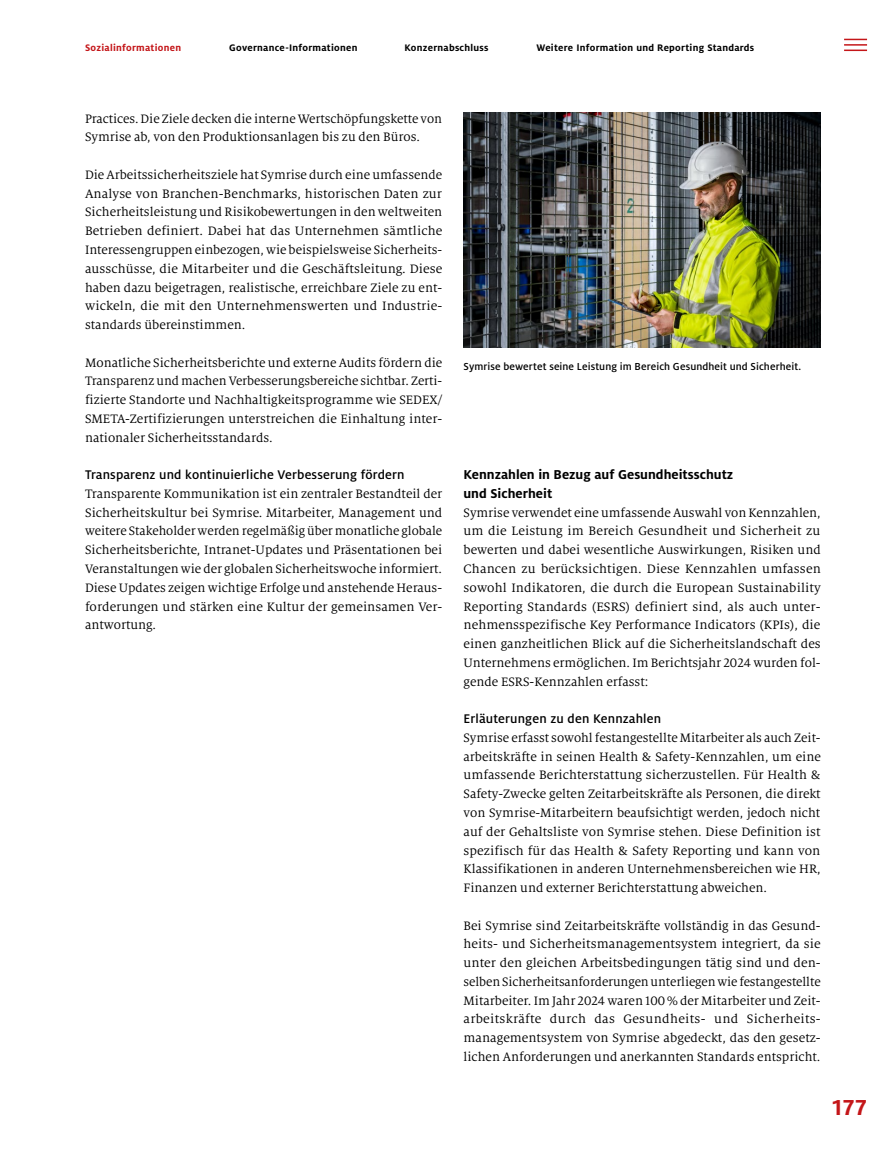
<style>
.page{position:relative;width:893px;height:1149px;background:#fff}
.page>*{position:absolute;margin:0;border:0;box-sizing:border-box;transform-origin:0 0}
.t1{font:700 24px "Milo OT";color:#c41619}
.t2{font:700 14.25px/18.8px "Milo OT";color:#000}
.t3{font:500 13.8px "Milo OT";letter-spacing:.01em;color:#000}
.t4{font:13.5px/18.8px "Milo Serif OT";color:#000;text-align:justify}
.t5{font:500 11.25px "Milo OT";letter-spacing:.005em;color:#000}
.t6{font:700 10.5px "Milo OT";letter-spacing:.025em;color:#000}
.t7{font:700 10.5px "Milo OT";letter-spacing:.025em;color:#c41619}
</style>
<div class="page">
<img style="left:463px;top:113px;width:358px;height:235px">
<svg style="left:844px;top:39px;width:23px;height:1px"></svg>
<hr style="left:844px;top:44px;width:23px;height:2px;background:#c41619">
<svg style="left:844px;top:50px;width:23px;height:1px"></svg>
<p class="t7" style="left:85px;top:42px;width:98px">Sozialinformationen</p>
<p class="t6" style="left:229px;top:42px;width:130px">Governance-Informationen</p>
<p class="t6" style="left:404px;top:42px;width:86px">Konzernabschluss</p>
<p class="t6" style="left:536px;top:42px;width:219px">Weitere Information und Reporting Standards</p>
<p class="t4" style="left:85px;top:109px;width:359px">Practices. Die Ziele decken die interne Wertschöpfungskette von<br>Symrise ab, von den Produktionsanlagen bis zu den Büros.</p>
<p class="t4" style="left:85px;top:166px;width:359px">Die Arbeitssicherheitsziele hat Symrise durch eine umfassende Analyse von Branchen-Benchmarks, historischen Daten zur Sicherheitsleistung und Risikobewertungen in den weltweiten Betrieben definiert. Dabei hat das Unternehmen sämtliche Interessengruppen einbezogen, wie beispielsweise Sicherheits&shy;ausschüsse, die Mitarbeiter und die Geschäftsleitung. Diese haben dazu beigetragen, realistische, erreichbare Ziele zu ent&shy;wickeln, die mit den Unternehmenswerten und Industrie&shy;standards übereinstimmen.</p>
<p class="t4" style="left:85px;top:353px;width:359px">Monatliche Sicherheitsberichte und externe Audits fördern die Transparenz und machen Verbesserungsbereiche sichtbar. Zerti&shy;fizierte Standorte und Nachhaltigkeitsprogramme wie SEDEX/ SMETA-Zertifizierungen unterstreichen die Einhaltung inter&shy;nationaler Sicherheitsstandards.</p>
<p class="t3" style="left:85px;top:467px;width:321px">Transparenz und kontinuierliche Verbesserung fördern</p>
<p class="t4" style="left:85px;top:484px;width:359px">Transparente Kommunikation ist ein zentraler Bestandteil der Sicherheitskultur bei Symrise. Mitarbeiter, Management und weitere Stakeholder werden regelmäßig über monatliche globale Sicherheitsberichte, Intranet-Updates und Präsentationen bei Veranstaltungen wie der globalen Sicherheitswoche informiert.<br>Diese Updates zeigen wichtige Erfolge und anstehende Heraus&shy;forderungen und stärken eine Kultur der gemeinsamen Ver&shy;antwortung.</p>
<p class="t5" style="left:463px;top:360px;width:339px">Symrise bewertet seine Leistung im Bereich Gesundheit und Sicherheit.</p>
<p class="t2" style="left:463px;top:465px;width:271px">Kennzahlen in Bezug auf Gesundheitsschutz und Sicherheit</p>
<p class="t4" style="left:463px;top:503px;width:359px">Symrise verwendet eine umfassende Auswahl von Kennzahlen, um die Leistung im Bereich Gesundheit und Sicherheit zu bewerten und dabei wesentliche Auswirkungen, Risiken und Chancen zu berücksichtigen. Diese Kennzahlen umfassen sowohl Indikatoren, die durch die European Sustainability Reporting Standards (ESRS) definiert sind, als auch unter&shy;nehmensspezifische Key Performance Indicators (KPIs), die einen ganzheitlichen Blick auf die Sicherheitslandschaft des Unternehmens ermöglichen. Im Berichtsjahr 2024 wurden fol&shy;gende ESRS-Kennzahlen erfasst:</p>
<p class="t3" style="left:463px;top:711px;width:199px">Erläuterungen zu den Kennzahlen</p>
<p class="t4" style="left:463px;top:728px;width:359px">Symrise erfasst sowohl festangestellte Mitarbeiter als auch Zeit&shy;arbeitskräfte in seinen Health &amp; Safety-Kennzahlen, um eine umfassende Berichterstattung sicherzustellen. Für Health &amp; Safety-Zwecke gelten Zeitarbeitskräfte als Personen, die direkt von Symrise-Mitarbeitern beaufsichtigt werden, jedoch nicht auf der Gehaltsliste von Symrise stehen. Diese Definition ist spezifisch für das Health &amp; Safety Reporting und kann von Klassifikationen in anderen Unternehmensbereichen wie HR, Finanzen und externer Berichterstattung abweichen.</p>
<p class="t4" style="left:463px;top:916px;width:359px">Bei Symrise sind Zeitarbeitskräfte vollständig in das Gesund&shy;heits- und Sicherheitsmanagementsystem integriert, da sie unter den gleichen Arbeitsbedingungen tätig sind und den&shy;selben Sicherheitsanforderungen unterliegen wie festangestellte Mitarbeiter. Im Jahr 2024 waren 100% der Mitarbeiter und Zeit&shy;arbeitskräfte durch das Gesundheits- und Sicherheits&shy;managementsystem von Symrise abgedeckt, das den gesetz&shy;lichen Anforderungen und anerkannten Standards entspricht.</p>
<h1 class="t1" style="left:831px;top:1093px;width:38px">177</h1>
</div>
